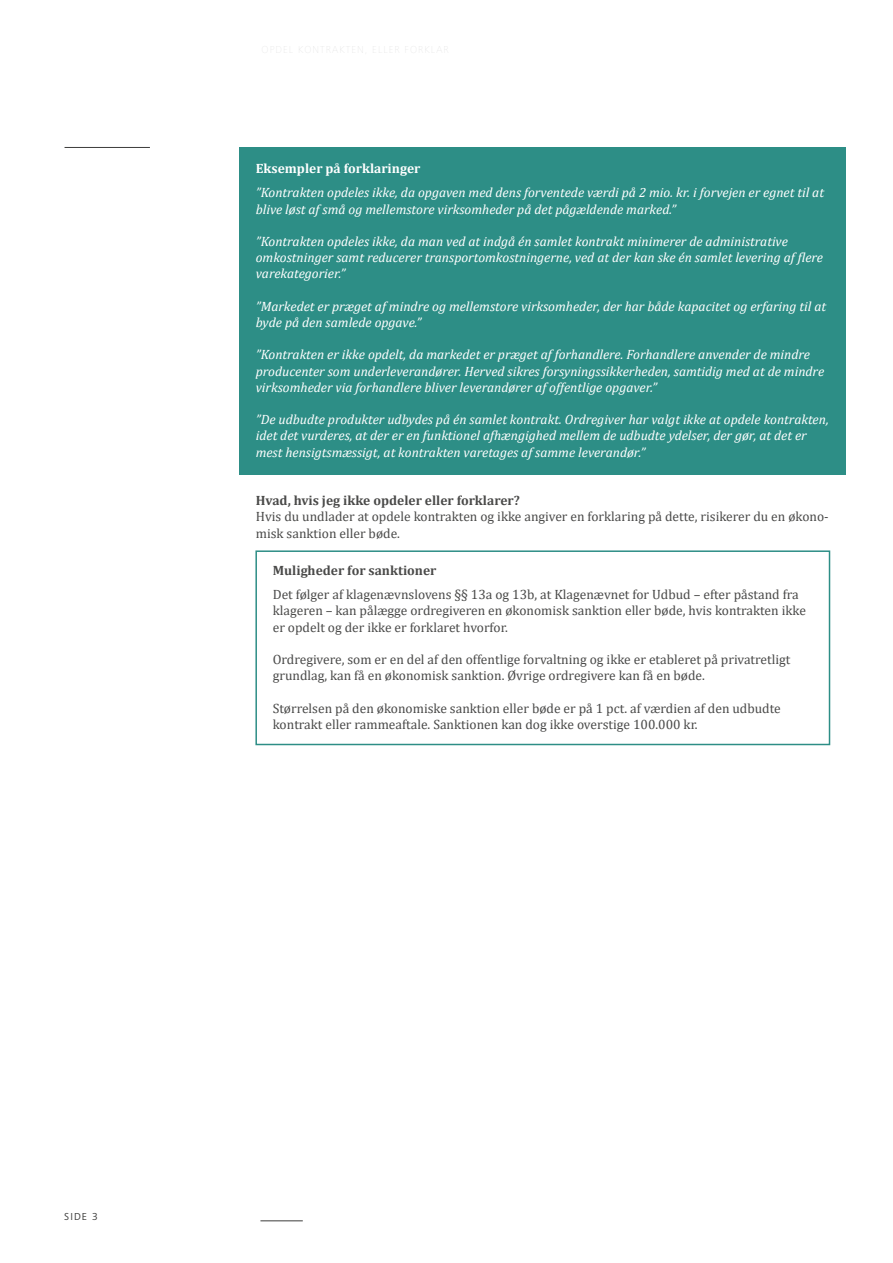
<style>
.page{position:relative;width:893px;height:1263px;background:#fff}
.page>*{position:absolute;margin:0;border:0;box-sizing:border-box;transform-origin:0 0}
.t1{font:italic 13.5px/16.2px "Cambria";color:#fff}
.t2{font:13.5px/16.2px "Cambria";color:#4a4a49}
.t3{font:700 13.5px "Cambria";color:#4a4a49}
.t4{font:700 13.5px "Cambria";color:#fff}
.t5{font:10.5px "Frutiger Next Pro";color:#3c3c3b}
</style>
<div class="page">
<hr style="left:260px;top:1220px;width:43px;height:1px;background:#3c3c3b">
<div style="left:239px;top:147px;width:606px;height:328px;background:#2d8e86"></div>
<hr style="left:65px;top:147px;width:85px;height:1px;background:#3c3c3b">
<div style="left:255px;top:550px;width:575px;height:195px;border:2px solid #2d8e86"></div>
<p class="t4" style="left:256px;top:159px;width:166px">Eksempler på forklaringer</p>
<p class="t1" style="left:256px;top:184px;width:570px">”Kontrakten opdeles ikke, da opgaven med dens forventede værdi på 2 mio. kr. i forvejen er egnet til at blive løst af små og mellemstore virksomheder på det pågældende marked.”</p>
<p class="t1" style="left:256px;top:233px;width:569px">”Kontrakten opdeles ikke, da man ved at indgå én samlet kontrakt minimerer de administrative omkostninger samt reducerer transportomkostningerne, ved at der kan ske én samlet levering af flere varekategorier.”</p>
<p class="t1" style="left:256px;top:297px;width:572px">”Markedet er præget af mindre og mellemstore virksomheder, der har både kapacitet og erfaring til at byde på den samlede opgave.”</p>
<p class="t1" style="left:256px;top:346px;width:570px">”Kontrakten er ikke opdelt, da markedet er præget af forhandlere. Forhandlere anvender de mindre producenter som underleverandører. Herved sikres forsyningssikkerheden, samtidig med at de mindre virksomheder via forhandlere bliver leverandører af offentlige opgaver.”</p>
<p class="t1" style="left:256px;top:411px;width:574px">”De udbudte produkter udbydes på én samlet kontrakt. Ordregiver har valgt ikke at opdele kontrakten, idet det vurderes, at der er en funktionel afhængighed mellem de udbudte ydelser, der gør, at det er mest hensigtsmæssigt, at kontrakten varetages af samme leverandør.”</p>
<p class="t3" style="left:256px;top:491px;width:266px">Hvad, hvis jeg ikke opdeler eller forklarer?</p>
<p class="t2" style="left:256px;top:509px;width:574px">Hvis du undlader at opdele kontrakten og ikke angiver en forklaring på dette, risikerer du en økono&shy;misk sanktion eller bøde.</p>
<p class="t3" style="left:273px;top:561px;width:165px">Muligheder for sanktioner</p>
<p class="t2" style="left:273px;top:586px;width:535px">Det følger af klagenævnslovens §§ 13a og 13b, at Klagenævnet for Udbud – efter påstand fra klageren – kan pålægge ordregiveren en økonomisk sanktion eller bøde, hvis kontrakten ikke er opdelt og der ikke er forklaret hvorfor.</p>
<p class="t2" style="left:273px;top:651px;width:519px">Ordregivere, som er en del af den offentlige forvaltning og ikke er etableret på privatretligt grundlag, kan få en økonomisk sanktion. Øvrige ordregivere kan få en bøde.</p>
<p class="t2" style="left:273px;top:700px;width:510px">Størrelsen på den økonomiske sanktion eller bøde er på 1 pct. af værdien af den udbudte kontrakt eller rammeaftale. Sanktionen kan dog ikke overstige 100.000 kr.</p>
<p class="t5" style="left:64px;top:1211px;width:35px">SIDE 3</p>
</div>
